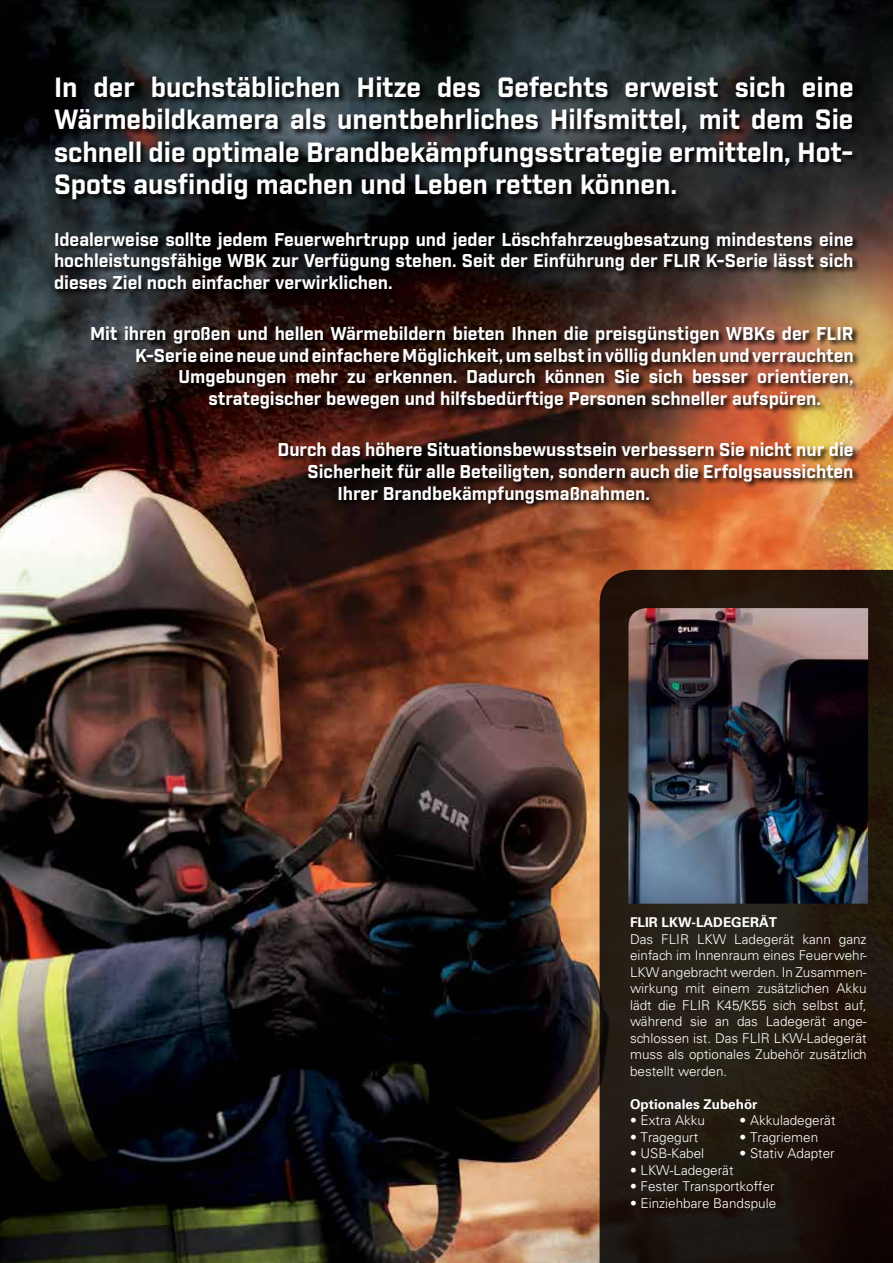
<style>
.page{position:relative;width:893px;height:1263px;background:#fff}
.page>*{position:absolute;margin:0;border:0;box-sizing:border-box;transform-origin:0 0}
.t1{font:700 27px/32.4px "Industry";color:#fff;text-align:justify}
.t2{font:700 18px/21.6px "Industry";color:#fff;text-align:justify}
.t3{font:300 13.5px/16.5px "Univers LT Std";color:#fff;text-align:justify}
.t4{font:700 13.5px "Univers LT Std";color:#fff}
</style>
<div class="page">
<img style="left:0;top:0;width:893px;height:1263px">
<svg style="left:600px;top:570px;width:293px;height:693px;background:#21180f"></svg>
<img style="left:53px;top:75px;width:807px;height:435px">
<img style="left:628px;top:608px;width:240px;height:296px">
<p class="t1" style="left:54px;top:72px;width:801px">In der buchstäblichen Hitze des Gefechts erweist sich eine Wärmebildkamera als unentbehrliches Hilfsmittel, mit dem Sie schnell die optimale Brandbekämpfungsstrategie ermitteln, Hot-Spots ausfindig machen und Leben retten können.</p>
<p class="t2" style="left:54px;top:229px;width:801px">Idealerweise sollte jedem Feuerwehrtrupp und jeder Löschfahrzeugbesatzung mindestens eine hochleistungsfähige WBK zur Verfügung stehen. Seit der Einführung der FLIR K-Serie lässt sich dieses Ziel noch einfacher verwirklichen.</p>
<p class="t2" style="left:90px;top:324px;width:765px">Mit ihren großen und hellen Wärmebildern bieten Ihnen die preisgünstigen WBKs der FLIR</p>
<p class="t2" style="left:135px;top:345px;width:720px">K-Serie eine neue und einfachere Möglichkeit, um selbst in völlig dunklen und verrauchten</p>
<p class="t2" style="left:179px;top:367px;width:676px">Umgebungen mehr zu erkennen. Dadurch können Sie sich besser orientieren,</p>
<p class="t2" style="left:209px;top:389px;width:614px">strategischer bewegen und hilfsbedürftige Personen schneller aufspüren.</p>
<p class="t2" style="left:278px;top:440px;width:578px">Durch das höhere Situationsbewusstsein verbessern Sie nicht nur die</p>
<p class="t2" style="left:308px;top:462px;width:547px">Sicherheit für alle Beteiligten, sondern auch die Erfolgsaussichten</p>
<p class="t2" style="left:338px;top:483px;width:314px">Ihrer Brandbekämpfungsmaßnahmen.</p>
<p class="t4" style="left:630px;top:915px;width:149px">FLIR LKW-LADEGERÄT</p>
<p class="t3" style="left:630px;top:931px;width:238px">Das FLIR LKW Ladegerät kann ganz einfach im Innenraum eines Feuerwehr-LKW angebracht werden. In Zusammen&shy;wirkung mit einem zusätzlichen Akku lädt die FLIR K45/K55 sich selbst auf, während sie an das Ladegerät ange&shy;schlossen ist. Das FLIR LKW-Ladegerät muss als optionales Zubehör zusätzlich bestellt werden.</p>
<p class="t4" style="left:630px;top:1096px;width:129px">Optionales Zubehör</p>
<p class="t3" style="left:630px;top:1112px;width:77px">• Extra Akku</p>
<p class="t3" style="left:739px;top:1112px;width:98px">• Akkuladegerät</p>
<p class="t3" style="left:630px;top:1129px;width:70px">• Tragegurt</p>
<p class="t3" style="left:739px;top:1129px;width:80px">• Tragriemen</p>
<p class="t3" style="left:630px;top:1145px;width:76px">• USB-Kabel</p>
<p class="t3" style="left:739px;top:1145px;width:97px">• Stativ Adapter</p>
<p class="t3" style="left:630px;top:1162px;width:105px">• LKW-Ladegerät</p>
<p class="t3" style="left:630px;top:1178px;width:146px">• Fester Transportkoffer</p>
<p class="t3" style="left:630px;top:1195px;width:148px">• Einziehbare Bandspule</p>
</div>
